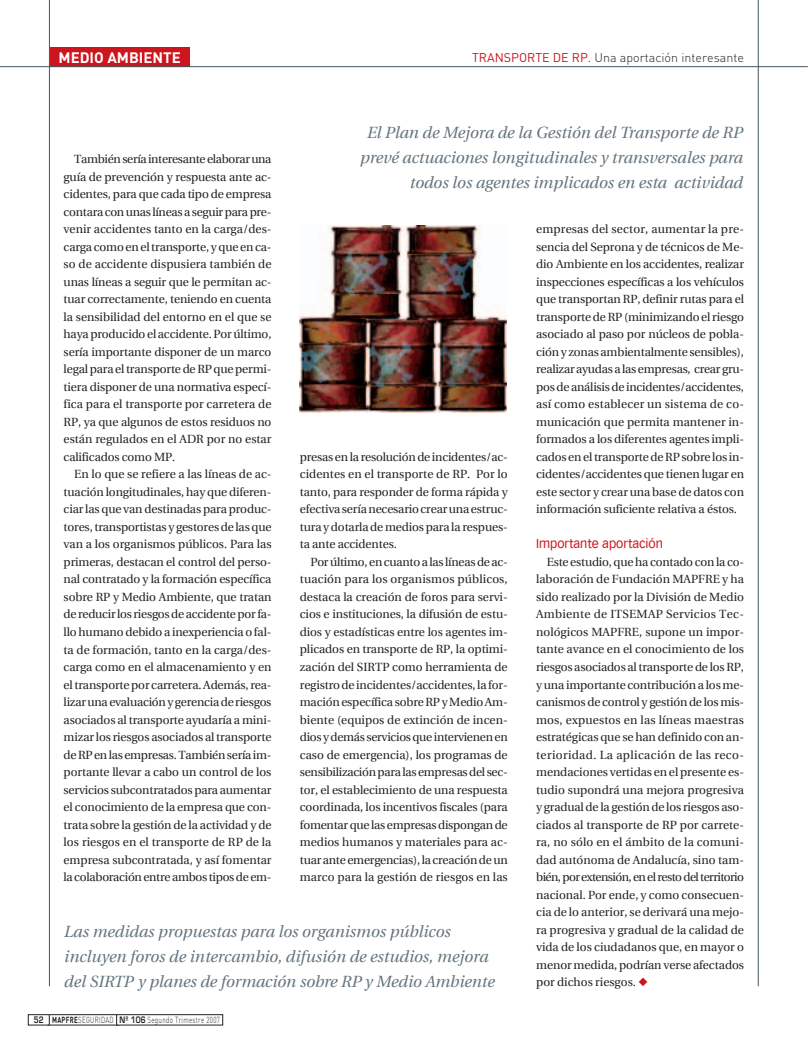
<style>
.page{position:relative;width:808px;height:1053px;background:#fff}
.page>*{position:absolute;margin:0;border:0;box-sizing:border-box;transform-origin:0 0}
.t1{font:italic 16.25px/25px "Utopia";color:#64747e;text-align:right}
.t2{font:700 15px "DIN";color:#fff}
.t3{font:300 12.5px "DIN";color:#231f20}
.t4{font:12.5px "Vectora LH";color:#cd151d}
.t5{font:11.88px/17.5px "Utopia";letter-spacing:-.01em;color:#231f20;text-align:justify}
.t6{font:300 8.75px "DIN";letter-spacing:.05em;color:#231f20;scale:.7 1}
.s1{font-weight:400;color:#cd151d}
.s2{color:#cd151d}
.s3{font-family:"Eurostile";font-weight:600}
.s4{font-weight:700}
</style>
<div class="page">
<div style="left:50px;top:47px;width:139px;height:20px;background:#cd151d"></div>
<div style="left:48px;top:1014px;width:71px;height:11px;border:1px solid #231f20"></div>
<div style="left:28px;top:1014px;width:21px;height:11px;border:1px solid #231f20"></div>
<div style="left:117px;top:1014px;width:106px;height:10px;background:#fff"></div>
<div style="left:116px;top:1014px;width:107px;height:11px;border:1px solid #231f20"></div>
<hr style="left:0;top:66px;width:808px;height:1px;background:#45555f">
<hr style="left:49px;top:0;width:1px;height:986px;background:#45555f">
<hr style="left:758px;top:0;width:1px;height:986px;background:#45555f">
<img style="left:300px;top:225px;width:206px;height:187px">
<p class="t2" style="left:59px;top:52px;width:124px">MEDIO AMBIENTE</p>
<p class="t3" style="left:472px;top:53px;width:273px"><span class="s1">TRANSPORTE DE RP.</span> Una aportación interesante</p>
<h1 class="t1" style="left:360px;top:121px;width:384px">El Plan de Mejora de la Gestión del Transporte de RP prevé actuaciones longitudinales y transversales para todos los agentes implicados en esta actividad</h1>
<p class="t5" style="left:64px;top:151px;width:209px;text-indent:11px">También sería interesante elaborar una guía de prevención y respuesta ante ac&shy;cidentes, para que cada tipo de empresa contara con unas líneas a seguir para pre&shy;venir accidentes tanto en la carga/des&shy;carga como en el transporte, y que en ca&shy;so de accidente dispusiera también de unas líneas a seguir que le permitan ac&shy;tuar correctamente, teniendo en cuenta la sensibilidad del entorno en el que se haya producido el accidente. Por último, sería importante disponer de un marco legal para el transporte de RP que permi&shy;tiera disponer de una normativa especí&shy;fica para el transporte por carretera de RP, ya que algunos de estos residuos no están regulados en el ADR por no estar calificados como MP.</p>
<p class="t5" style="left:64px;top:466px;width:209px;text-indent:11px">En lo que se refiere a las líneas de ac&shy;tuación longitudinales, hay que diferen&shy;ciar las que van destinadas para produc&shy;tores, transportistas y gestores de las que van a los organismos públicos. Para las primeras, destacan el control del perso&shy;nal contratado y la formación específica sobre RP y Medio Ambiente, que tratan de reducir los riesgos de accidente por fa&shy;llo humano debido a inexperiencia o fal&shy;ta de formación, tanto en la carga/des&shy;carga como en el almacenamiento y en el transporte por carretera. Además, rea&shy;lizar una evaluación y gerencia de riesgos asociados al transporte ayudaría a mini&shy;mizar los riesgos asociados al transporte de RP en las empresas. También sería im&shy;portante llevar a cabo un control de los servicios subcontratados para aumentar el conocimiento de la empresa que con&shy;trata sobre la gestión de la actividad y de los riesgos en el transporte de RP de la empresa subcontratada, y así fomentar la colaboración entre ambos tipos de em-</p>
<p class="t5" style="left:536px;top:221px;width:209px">empresas del sector, aumentar la pre&shy;sencia del Seprona y de técnicos de Me&shy;dio Ambiente en los accidentes, realizar inspecciones específicas a los vehículos que transportan RP, definir rutas para el transporte de RP (minimizando el riesgo asociado al paso por núcleos de pobla&shy;ción y zonas ambientalmente sensibles), realizar ayudas a las empresas, crear gru&shy;pos de análisis de incidentes/accidentes, así como establecer un sistema de co&shy;municación que permita mantener in&shy;formados a los diferentes agentes impli&shy;cados en el transporte de RP sobre los in&shy;cidentes/accidentes que tienen lugar en este sector y crear una base de datos con información suficiente relativa a éstos.</p>
<p class="t4" style="left:536px;top:539px;width:128px">Importante aportación</p>
<p class="t5" style="left:536px;top:553px;width:209px;text-indent:11px">Este estudio, que ha contado con la co&shy;laboración de Fundación MAPFRE y ha sido realizado por la División de Medio Ambiente de ITSEMAP Servicios Tec&shy;nológicos MAPFRE, supone un impor&shy;tante avance en el conocimiento de los riesgos asociados al transporte de los RP, y una importante contribución a los me&shy;canismos de control y gestión de los mis&shy;mos, expuestos en las líneas maestras estratégicas que se han definido con an&shy;terioridad. La aplicación de las reco&shy;mendaciones vertidas en el presente es&shy;tudio supondrá una mejora progresiva y gradual de la gestión de los riesgos aso&shy;ciados al transporte de RP por carrete&shy;ra, no sólo en el ámbito de la comuni&shy;dad autónoma de Andalucía, sino tam&shy;bién, por extensión, en el resto del territorio nacional. Por ende, y como consecuen&shy;cia de lo anterior, se derivará una mejo&shy;ra progresiva y gradual de la calidad de vida de los ciudadanos que, en mayor o menor medida, podrían verse afectados por dichos riesgos. <span class="s2">◆</span></p>
<p class="t5" style="left:300px;top:448px;width:209px">presas en la resolución de incidentes/ac&shy;cidentes en el transporte de RP. Por lo tanto, para responder de forma rápida y efectiva sería necesario crear una estruc&shy;tura y dotarla de medios para la respues&shy;ta ante accidentes.</p>
<p class="t5" style="left:300px;top:553px;width:209px;text-indent:11px">Por último, en cuanto a las líneas de ac&shy;tuación para los organismos públicos, destaca la creación de foros para servi&shy;cios e instituciones, la difusión de estu&shy;dios y estadísticas entre los agentes im&shy;plicados en transporte de RP, la optimi&shy;zación del SIRTP como herramienta de registro de incidentes/accidentes, la for&shy;mación específica sobre RP y Medio Am&shy;biente (equipos de extinción de incen&shy;dios y demás servicios que intervienen en caso de emergencia), los programas de sensibilización para las empresas del sec&shy;tor, el establecimiento de una respuesta coordinada, los incentivos fiscales (para fomentar que las empresas dispongan de medios humanos y materiales para ac&shy;tuar ante emergencias), la creación de un marco para la gestión de riesgos en las</p>
<h1 class="t1" style="left:64px;top:919px;width:432px;text-align:left">Las medidas propuestas para los organismos públicos incluyen foros de intercambio, difusión de estudios, mejora del SIRTP y planes de formación sobre RP y Medio Ambiente</h1>
<p class="t6" style="left:34px;top:1016px;width:267px"><span class="s3">52</span> <span class="s4">MAPFRE</span>SEGURIDAD <span class="s3">Nº 106</span> Segundo Trimestre 2007</p>
</div>
